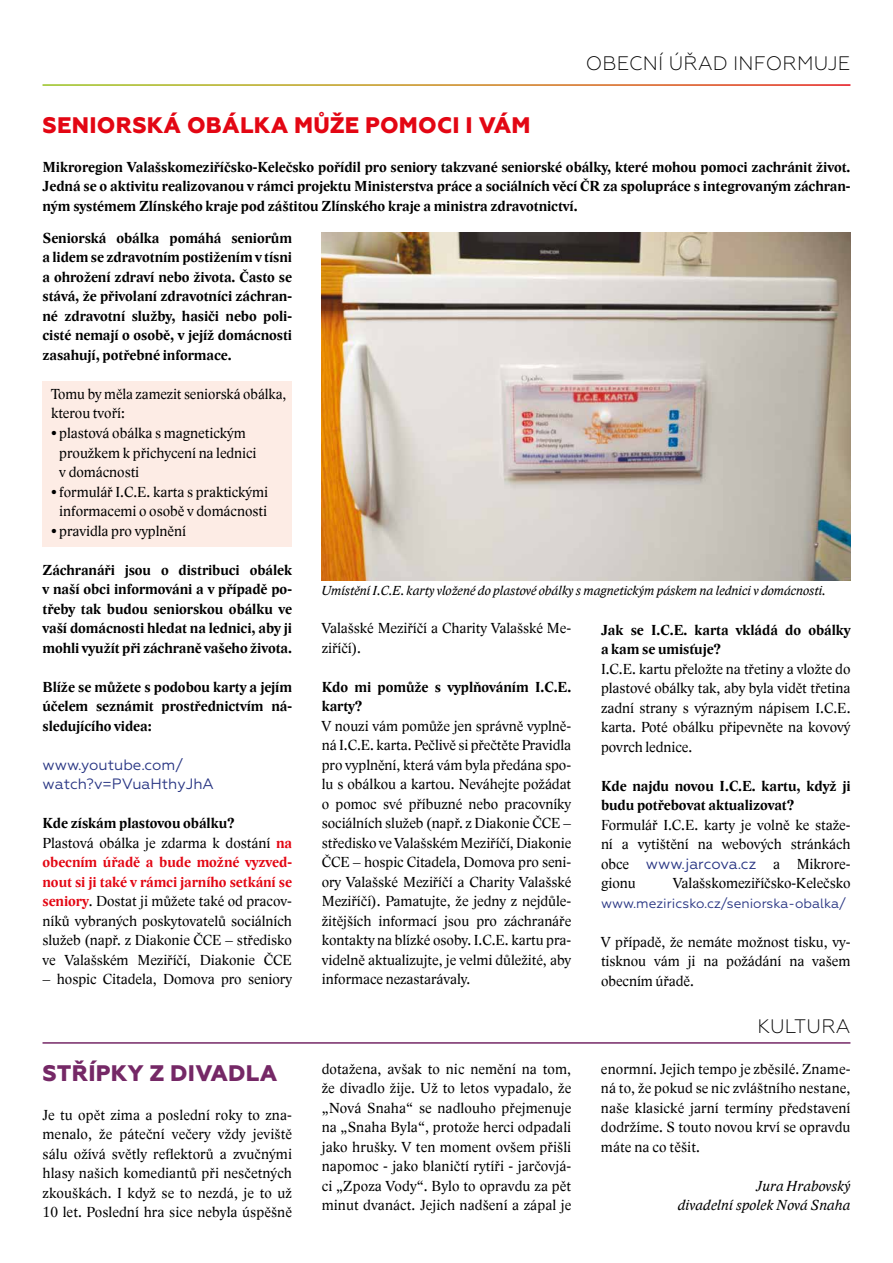
<style>
.page{position:relative;width:893px;height:1263px;background:#fff}
.page>*{position:absolute;margin:0;border:0;box-sizing:border-box;transform-origin:0 0}
.t1{font:800 22.5px "Geometria";letter-spacing:.01em;color:#e30613}
.t2{font:800 22.5px "Geometria";letter-spacing:.01em;color:#752866}
.t3{font:300 19.5px "Geometria";letter-spacing:.01em;color:#000}
.t4{font:15px/19.5px "Lido STFCE";color:#000;text-align:justify}
.t5{font:700 15px/19.5px "Lido STFCE";color:#000;text-align:justify}
.t6{font:15px/19.5px "Geometria";color:#283583}
.t7{font:italic 15px/19.5px "Lido STFCE";letter-spacing:.01em;color:#000;text-align:right}
.t8{font:italic 13.5px "Lido STFCE";color:#000}
.t9{font:13.5px "Geometria";color:#283583}
.s1{font-weight:700}
.s2{font-weight:700;color:#e30613}
.s3{font-family:"Lido STFCE";color:#000}
</style>
<div class="page">
<div style="left:43px;top:381px;width:249px;height:166px;background:#fdece5"></div>
<img style="left:322px;top:232px;width:528px;height:348px">
<hr style="left:43px;top:1042px;width:807px;height:2px;background:#752866">
<h2 class="t3" style="left:586px;top:52px;width:266px">OBECNÍ ÚŘAD INFORMUJE</h2>
<h1 class="t1" style="left:43px;top:111px;width:489px">SENIORSKÁ OBÁLKA MŮŽE POMOCI I VÁM</h1>
<p class="t5" style="left:43px;top:157px;width:809px">Mikroregion Valašskomeziříčsko-Kelečsko pořídil pro seniory takzvané seniorské obálky, které mohou pomoci zachránit život.<br>Jedná se o aktivitu realizovanou v rámci projektu Ministerstva práce a sociálních věcí ČR za spolupráce s integrovaným záchran&shy;ným systémem Zlínského kraje pod záštitou Zlínského kraje a ministra zdravotnictví.</p>
<p class="t5" style="left:43px;top:228px;width:251px">Seniorská obálka pomáhá seniorům a lidem se zdravotním postižením v tísni a ohrožení zdraví nebo života. Často se stává, že přivolaní zdravotníci záchran&shy;né zdravotní služby, hasiči nebo poli&shy;cisté nemají o osobě, v jejíž domácnosti zasahují, potřebné informace.</p>
<p class="t4" style="left:51px;top:384px;width:237px">Tomu by měla zamezit seniorská obálka, kterou tvoří:</p>
<p class="t4" style="left:59px;top:423px;width:199px;text-align:left;text-indent:-8px">• plastová obálka s magnetickým proužkem k přichycení na lednici v domácnosti</p>
<p class="t4" style="left:51px;top:482px;width:219px;text-align:center">• formulář I.C.E. karta s praktickými informacemi o osobě v domácnosti</p>
<p class="t4" style="left:51px;top:521px;width:136px">• pravidla pro vyplnění</p>
<p class="t5" style="left:43px;top:560px;width:251px">Záchranáři jsou o distribuci obálek v naší obci informováni a v případě po&shy;třeby tak budou seniorskou obálku ve vaší domácnosti hledat na lednici, aby ji mohli využít při záchraně vašeho života.</p>
<p class="t5" style="left:43px;top:677px;width:251px">Blíže se můžete s podobou karty a jejím účelem seznámit prostřednictvím ná&shy;sledujícího videa:</p>
<p class="t6" style="left:43px;top:754px;width:173px">www.youtube.com/ watch?v=PVuaHthyJhA</p>
<p class="t4" style="left:43px;top:813px;width:251px;text-align:left"><span class="s1">Kde získám plastovou obálku?<br></span>Plastová obálka je zdarma k dostání <span class="s2">na obecním úřadě a bude možné vyzved&shy;nout si ji také v rámci jarního setkání se seniory</span>. Dostat ji můžete také od pracov&shy;níků vybraných poskytovatelů sociálních služeb (např. z Diakonie ČCE – středisko ve Valašském Meziříčí, Diakonie ČCE</p>
<p class="t4" style="left:43px;top:969px;width:251px">– hospic Citadela, Domova pro seniory</p>
<p class="t8" style="left:322px;top:582px;width:505px">Umístění I.C.E. karty vložené do plastové obálky s magnetickým páskem na lednici v domácnosti.</p>
<p class="t4" style="left:322px;top:619px;width:251px">Valašské Meziříčí a Charity Valašské Me&shy;ziříčí).</p>
<p class="t5" style="left:322px;top:677px;width:251px">Kdo mi pomůže s vyplňováním I.C.E. karty?</p>
<p class="t4" style="left:322px;top:716px;width:251px">V nouzi vám pomůže jen správně vyplně&shy;ná I.C.E. karta. Pečlivě si přečtěte Pravidla pro vyplnění, která vám byla předána spo&shy;lu s obálkou a kartou. Neváhejte požádat o pomoc své příbuzné nebo pracovníky sociálních služeb (např. z Diakonie ČCE – středisko ve Valašském Meziříčí, Diakonie ČCE – hospic Citadela, Domova pro seni&shy;ory Valašské Meziříčí a Charity Valašské Meziříčí). Pamatujte, že jedny z nejdůle&shy;žitějších informací jsou pro záchranáře kontakty na blízké osoby. I.C.E. kartu pra&shy;videlně aktualizujte, je velmi důležité, aby informace nezastarávaly.</p>
<p class="t5" style="left:601px;top:620px;width:251px">Jak se I.C.E. karta vkládá do obálky a kam se umisťuje?</p>
<p class="t4" style="left:601px;top:659px;width:251px">I.C.E. kartu přeložte na třetiny a vložte do plastové obálky tak, aby byla vidět třetina zadní strany s výrazným nápisem I.C.E. karta. Poté obálku připevněte na kovový povrch lednice.</p>
<p class="t5" style="left:601px;top:776px;width:251px">Kde najdu novou I.C.E. kartu, když ji budu potřebovat aktualizovat?</p>
<p class="t4" style="left:601px;top:815px;width:251px">Formulář I.C.E. karty je volně ke staže&shy;ní a vytištění na webových stránkách</p>
<p class="t6" style="left:601px;top:853px;width:251px"><span class="s3">obce</span> www.jarcova.cz <span class="s3">a Mikrore-</span></p>
<p class="t4" style="left:601px;top:873px;width:36px">gionu</p>
<p class="t4" style="left:673px;top:873px;width:179px">Valašskomeziříčsko-Kelečsko</p>
<p class="t9" style="left:601px;top:895px;width:247px">www.meziricsko.cz/seniorska-obalka/</p>
<p class="t4" style="left:601px;top:932px;width:251px">V případě, že nemáte možnost tisku, vy&shy;tisknou vám ji na požádání na vašem obecním úřadě.</p>
<h1 class="t2" style="left:43px;top:1059px;width:236px">STŘÍPKY Z DIVADLA</h1>
<p class="t4" style="left:43px;top:1105px;width:251px">Je tu opět zima a poslední roky to zna&shy;menalo, že páteční večery vždy jeviště sálu ožívá světly reflektorů a zvučnými hlasy našich komediantů při nesčetných zkouškách. I když se to nezdá, je to už 10 let. Poslední hra sice nebyla úspěšně</p>
<h2 class="t3" style="left:757px;top:1014px;width:94px">KULTURA</h2>
<p class="t4" style="left:322px;top:1059px;width:251px">dotažena, avšak to nic nemění na tom, že divadlo žije. Už to letos vypadalo, že „Nová Snaha“ se nadlouho přejmenuje na „Snaha Byla“, protože herci odpadali jako hrušky. V ten moment ovšem přišli napomoc - jako blaničtí rytíři - jarčovjá&shy;ci „Zpoza Vody“. Bylo to opravdu za pět minut dvanáct. Jejich nadšení a zápal je</p>
<p class="t4" style="left:601px;top:1059px;width:251px">enormní. Jejich tempo je zběsilé. Zname&shy;ná to, že pokud se nic zvláštního nestane, naše klasické jarní termíny představení dodržíme. S touto novou krví se opravdu máte na co těšit.</p>
<p class="t7" style="left:678px;top:1176px;width:174px">Jura Hrabovský<br>divadelní spolek Nová Snaha</p>
</div>
